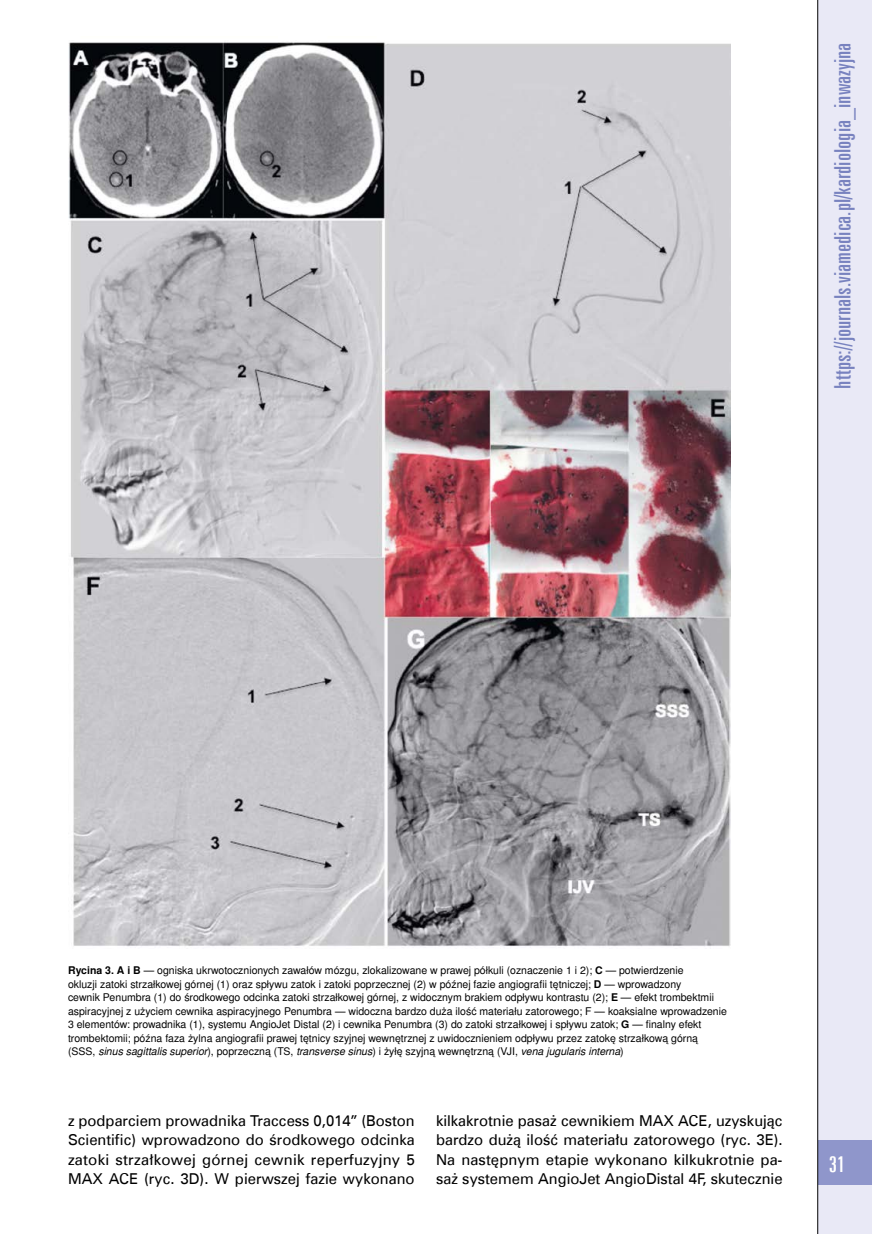
<style>
.page{position:relative;width:872px;height:1234px;background:#fff}
.page>*{position:absolute;margin:0;border:0;box-sizing:border-box;transform-origin:0 0}
.t1{font:22.5px "Zurich X Cn EU";color:#7882bf;scale:1.07 1}
.t2{font:22.5px "Zurich X Cn EU";color:#fff;scale:1.07 1}
.t3{font:15px/19.5px "Zurich EU";color:#000;text-align:justify}
.t4{font:10.5px/13.5px "Nimbus San LCE";color:#000}
.s1{font-weight:700}
.s2{font-style:italic}
</style>
<div class="page">
<div style="left:817px;top:0;width:55px;height:1233px;background:#e9e9f6"></div>
<div style="left:817px;top:1140px;width:55px;height:44px;background:#8f96cb"></div>
<hr style="left:817px;top:0;width:1px;height:1233px;background:#000">
<img style="left:68px;top:42px;width:662px;height:905px">
<h1 class="t1" style="left:829px;top:388px;width:325px;rotate:-90deg">https://journals.viamedica.pl/kardiologia_inwazyjna</h1>
<p class="t4" style="left:68px;top:963px;width:660px"><span class="s1">Rycina 3. A i B</span> — ogniska ukrwotocznionych zawałów mózgu, zlokalizowane w prawej półkuli (oznaczenie 1 i 2); <span class="s1">C</span> — potwierdzenie<br>okluzji zatoki strzałkowej górnej (1) oraz spływu zatok i zatoki poprzecznej (2) w późnej fazie angiografii tętniczej; <span class="s1">D</span> — wprowadzony<br>cewnik Penumbra (1) do środkowego odcinka zatoki strzałkowej górnej, z widocznym brakiem odpływu kontrastu (2); <span class="s1">E</span> — efekt trombektmii aspiracyjnej z użyciem cewnika aspiracyjnego Penumbra — widoczna bardzo duża ilość materiału zatorowego; F — koaksialne wprowadzenie 3 elementów: prowadnika (1), systemu AngioJet Distal (2) i cewnika Penumbra (3) do zatoki strzałkowej i spływu zatok; <span class="s1">G</span> — finalny efekt trombektomii; późna faza żylna angiografii prawej tętnicy szyjnej wewnętrznej z uwidocznieniem odpływu przez zatokę strzałkową górną (SSS, <span class="s2">sinus sagittalis superior</span>), poprzeczną (TS, <span class="s2">transverse sinus</span>) i żyłę szyjną wewnętrzną (VJI, <span class="s2">vena jugularis interna</span>)</p>
<h2 class="t3" style="left:68px;top:1110px;width:348px">z podparciem prowadnika Traccess 0,014” (Boston Scientific) wprowadzono do środkowego odcinka zatoki strzałkowej górnej cewnik reperfuzyjny 5<br>MAX ACE (ryc. 3D). W pierwszej fazie wykonano</h2>
<h2 class="t3" style="left:436px;top:1110px;width:348px">kilkakrotnie pasaż cewnikiem MAX ACE, uzyskując bardzo dużą ilość materiału zatorowego (ryc. 3E).<br>Na następnym etapie wykonano kilkukrotnie pa&shy;saż systemem AngioJet AngioDistal 4F, skutecznie</h2>
<h1 class="t2" style="left:828px;top:1150px;width:17px">31</h1>
</div>
